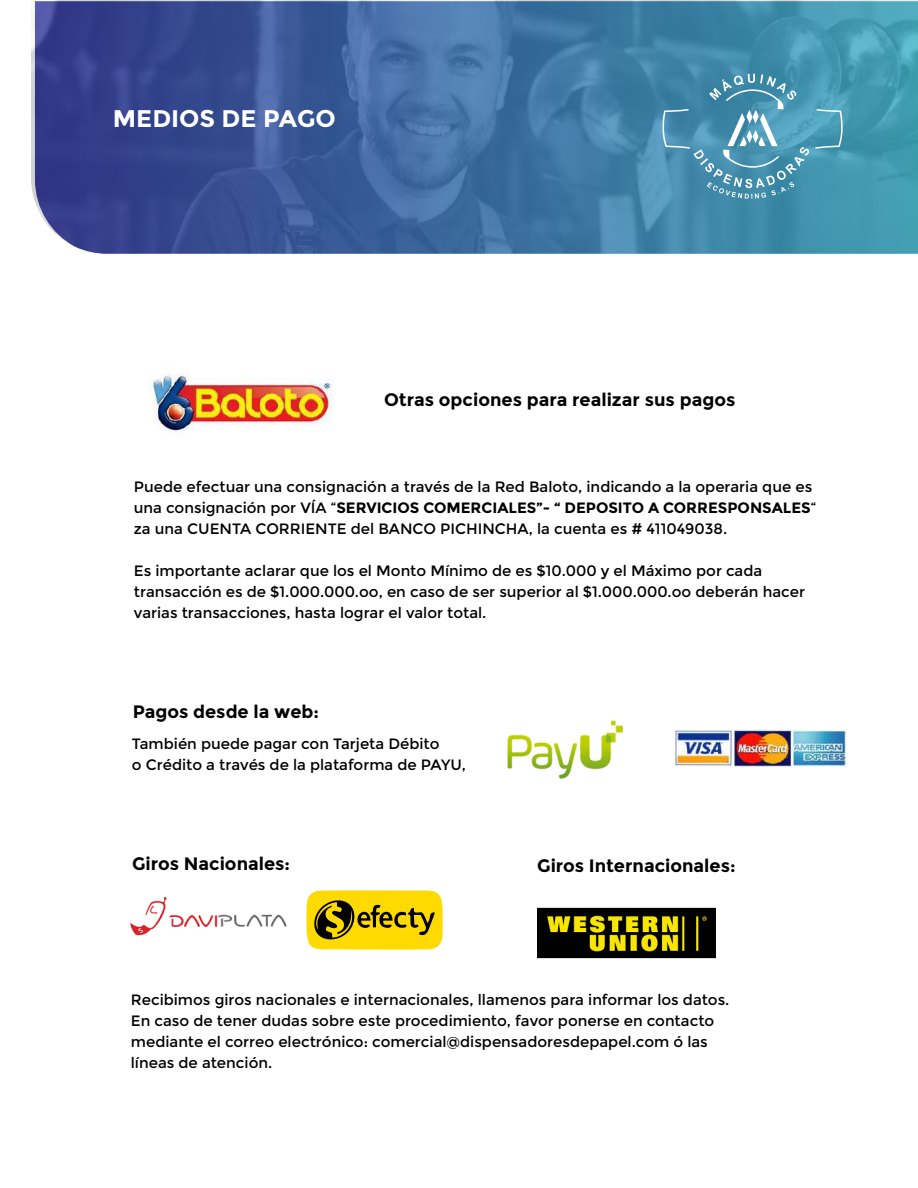
<style>
.page{position:relative;width:918px;height:1188px;background:#fff}
.page>*{position:absolute;margin:0;border:0;box-sizing:border-box;transform-origin:0 0}
.t1{font:700 24px "Montserrat";color:#fff}
.t2{font:700 18px "Montserrat";color:#000}
.t3{font:15px/21px "Montserrat";color:#000}
.s1{font-weight:700}
</style>
<div class="page">
<img style="left:151px;top:374px;width:182px;height:57px">
<img style="left:130px;top:897px;width:157px;height:39px">
<svg style="left:306px;top:890px;width:137px;height:60px;background:#d2b50b"></svg>
<img style="left:537px;top:907px;width:179px;height:52px">
<img style="left:508px;top:720px;width:167px;height:59px">
<img style="left:675px;top:729px;width:173px;height:38px">
<img style="left:31px;top:0;width:887px;height:254px">
<svg style="left:815px;top:109px;width:28px;height:40px"></svg>
<svg style="left:662px;top:74px;width:147px;height:125px;background:#5699b5"></svg>
<h1 class="t1" style="left:113px;top:104px;width:224px">MEDIOS DE PAGO</h1>
<p class="t2" style="left:384px;top:389px;width:353px">Otras opciones para realizar sus pagos</p>
<p class="t3" style="left:134px;top:477px;width:684px">Puede efectuar una consignación a través de la Red Baloto, indicando a la operaria que es una consignación por VÍA “<span class="s1">SERVICIOS COMERCIALES”- “ DEPOSITO A CORRESPONSALES</span>“ za una CUENTA CORRIENTE del BANCO PICHINCHA, la cuenta es # 411049038.</p>
<p class="t3" style="left:134px;top:561px;width:673px">Es importante aclarar que los el Monto Mínimo de es $10.000 y el Máximo por cada transacción es de $1.000.000.oo, en caso de ser superior al $1.000.000.oo deberán hacer varias transacciones, hasta lograr el valor total.</p>
<p class="t2" style="left:133px;top:701px;width:188px">Pagos desde la web:</p>
<p class="t3" style="left:132px;top:733px;width:336px">También puede pagar con Tarjeta Débito<br>o Crédito a través de la plataforma de PAYU,</p>
<p class="t2" style="left:132px;top:853px;width:160px">Giros Nacionales:</p>
<p class="t2" style="left:537px;top:855px;width:200px">Giros Internacionales:</p>
<p class="t3" style="left:131px;top:990px;width:600px">Recibimos giros nacionales e internacionales, llamenos para informar los datos.<br>En caso de tener dudas sobre este procedimiento, favor ponerse en contacto mediante el correo electrónico: comercial@dispensadoresdepapel.com ó las líneas de atención.</p>
</div>
